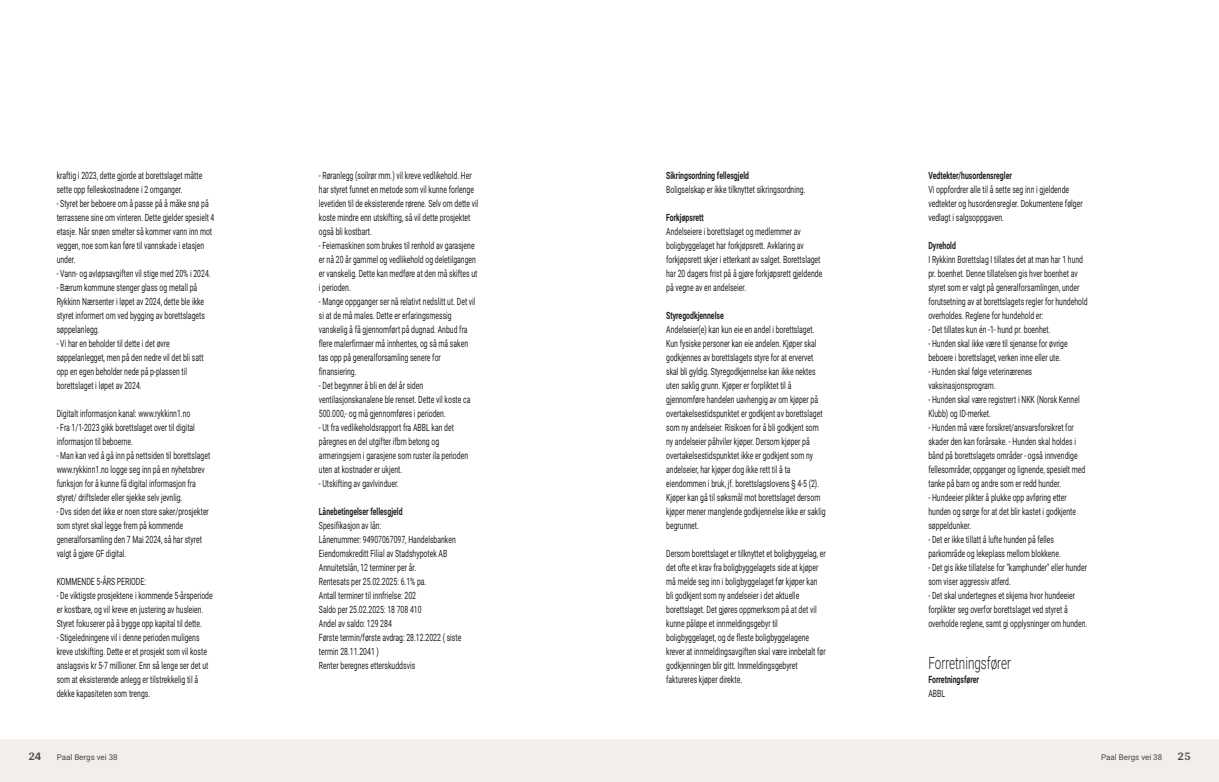
<style>
.page{position:relative;width:1219px;height:782px;background:#fff}
.page>*{position:absolute;margin:0;border:0;box-sizing:border-box;transform-origin:0 0}
.t1{font:300 17px "Roboto Vitec";color:#1d1d1b;scale:.69 1}
.t2{font:700 12px "Arya";color:#414749}
.t3{font:10px/14px "Roboto Vitec";color:#1d1d1b;scale:.69 1}
.t4{font:700 10px "Roboto Vitec";color:#1d1d1b;scale:.69 1}
.t5{font:8px "Roboto Vitec";color:#414749}
</style>
<div class="page">
<div style="left:0;top:739px;width:612px;height:42px;background:#f2eeea"></div>
<div style="left:607px;top:739px;width:612px;height:42px;background:#f2eeea"></div>
<p class="t3" style="left:57px;top:167px;width:230px">kraftig i 2023, dette gjorde at borettslaget måtte sette opp felleskostnadene i 2 omganger.<br>‑ Styret ber beboere om å passe på å måke snø på terrassene sine om vinteren. Dette gjelder spesielt 4 etasje. Når snøen smelter så kommer vann inn mot veggen, noe som kan føre til vannskade i etasjen under.<br>‑ Vann‑ og avløpsavgiften vil stige med 20% i 2024. ‑ Bærum kommune stenger glass og metall på Rykkinn Nærsenter i løpet av 2024, dette ble ikke styret informert om ved bygging av borettslagets søppelanlegg.<br>‑ Vi har en beholder til dette i det øvre søppelanlegget, men på den nedre vil det bli satt opp en egen beholder nede på p‑plassen til borettslaget i løpet av 2024.</p>
<p class="t3" style="left:57px;top:405px;width:224px">Digitalt informasjon kanal: www.rykkinn1.no<br>‑ Fra 1/ 1‑2023 gikk borettslaget over til digital informasjon til beboerne.<br>‑ Man kan ved å gå inn på nettsiden til borettslaget www.rykkinn1.no logge seg inn på en nyhetsbrev funksjon for å kunne få digital informasjon fra styret/ driftsleder eller sjekke selv jevnlig.<br>‑ Dvs siden det ikke er noen store saker/ prosjekter som styret skal legge frem på kommende generalforsamling den 7 Mai 2024, så har styret valgt å gjøre GF digital.</p>
<p class="t3" style="left:57px;top:573px;width:228px">KOMMENDE 5‑ÅRS PERIODE:<br>‑ De viktigste prosjektene i kommende 5‑årsperiode er kostbare, og vil kreve en justering av husleien.<br>Styret fokuserer på å bygge opp kapital til dette.<br>‑ Stigeledningene vil i denne perioden muligens kreve utskifting. Dette er et prosjekt som vil koste anslagsvis kr 5‑7 millioner. Enn så lenge ser det ut som at eksisterende anlegg er tilstrekkelig til å dekke kapasiteten som trengs.</p>
<p class="t2" style="left:28px;top:749px;width:15px">24</p>
<p class="t5" style="left:57px;top:751px;width:63px">Paal Bergs vei 38</p>
<p class="t3" style="left:319px;top:167px;width:233px">‑ Røranlegg (soilrør mm.) vil kreve vedlikehold. Her har styret funnet en metode som vil kunne forlenge levetiden til de eksisterende rørene. Selv om dette vil koste mindre enn utskifting, så vil dette prosjektet også bli kostbart.<br>‑ Feiemaskinen som brukes til renhold av garasjene er nå 20 år gammel og vedlikehold og deletilgangen er vanskelig. Dette kan medføre at den må skiftes ut i perioden.<br>‑ Mange oppganger ser nå relativt nedslitt ut. Det vil si at de må males. Dette er erfaringsmessig vanskelig å få gjennomført på dugnad. Anbud fra flere malerfirmaer må innhentes, og så må saken tas opp på generalforsamling senere for finansiering.<br>‑ Det begynner å bli en del år siden ventilasjonskanalene ble renset. Dette vil koste ca 500.000,‑ og må gjennomføres i perioden.<br>‑ Ut fra vedlikeholdsrapport fra ABBL kan det påregnes en del utgifter ifbm betong og armeringsjern i garasjene som ruster ila perioden uten at kostnader er ukjent.<br>‑ Utskifting av gavlvinduer.</p>
<p class="t4" style="left:319px;top:504px;width:123px">Lånebetingelser fellesgjeld</p>
<p class="t3" style="left:319px;top:517px;width:208px">Spesifikasjon av lån:<br>Lånenummer: 94907067097, Handelsbanken Eiendomskreditt Filial av Stadshypotek AB Annuitetslån, 12 terminer per år.<br>Rentesats per 25.02.2025: 6.1% pa.<br>Antall terminer til innfrielse: 202<br>Saldo per 25.02.2025: 18 708 410<br>Andel av saldo: 129 284<br>Første termin/ første avdrag: 28.12.2022 ( siste termin 28.11.2041 )<br>Renter beregnes etterskuddsvis</p>
<p class="t4" style="left:666px;top:168px;width:122px">Sikringsordning fellesgjeld</p>
<p class="t3" style="left:666px;top:181px;width:204px">Boligselskap er ikke tilknyttet sikringsordning.</p>
<p class="t4" style="left:666px;top:210px;width:56px">Forkjøpsrett</p>
<p class="t3" style="left:666px;top:223px;width:228px">Andelseiere i borettslaget og medlemmer av boligbyggelaget har forkjøpsrett. Avklaring av forkjøpsrett skjer i etterkant av salget. Borettslaget har 20 dagers frist på å gjøre forkjøpsrett gjeldende på vegne av en andelseier.</p>
<p class="t4" style="left:666px;top:308px;width:85px">Styregodkjennelse</p>
<p class="t3" style="left:666px;top:321px;width:232px">Andelseier(e) kan kun eie en andel i borettslaget.<br>Kun fysiske personer kan eie andelen. Kjøper skal godkjennes av borettslagets styre for at ervervet skal bli gyldig. Styregodkjennelse kan ikke nektes uten saklig grunn. Kjøper er forpliktet til å gjennomføre handelen uavhengig av om kjøper på overtakelsestidspunktet er godkjent av borettslaget som ny andelseier. Risikoen for å bli godkjent som ny andelseier påhviler kjøper. Dersom kjøper på overtakelsestidspunktet ikke er godkjent som ny andelseier, har kjøper dog ikke rett til å ta eiendommen i bruk, jf. borettslagslovens § 4‑5 (2).<br>Kjøper kan gå til søksmål mot borettslaget dersom kjøper mener manglende godkjennelse ikke er saklig begrunnet.</p>
<p class="t3" style="left:666px;top:545px;width:233px">Dersom borettslaget er tilknyttet et boligbyggelag, er det ofte et krav fra boligbyggelagets side at kjøper må melde seg inn i boligbyggelaget før kjøper kan bli godkjent som ny andelseier i det aktuelle borettslaget. Det gjøres oppmerksom på at det vil kunne påløpe et innmeldingsgebyr til boligbyggelaget, og de fleste boligbyggelagene krever at innmeldingsavgiften skal være innbetalt før godkjenningen blir gitt. Innmeldingsgebyret faktureres kjøper direkte.</p>
<p class="t4" style="left:928px;top:168px;width:122px">Vedtekter/ husordensregler</p>
<p class="t3" style="left:928px;top:181px;width:225px">Vi oppfordrer alle til å sette seg inn i gjeldende vedtekter og husordensregler. Dokumentene følger vedlagt i salgsoppgaven.</p>
<p class="t4" style="left:928px;top:238px;width:41px">Dyrehold</p>
<p class="t3" style="left:928px;top:251px;width:232px">I Rykkinn Borettslag I tillates det at man har 1 hund pr. boenhet. Denne tillatelsen gis hver boenhet av styret som er valgt på generalforsamlingen, under forutsetning av at borettslagets regler for hundehold overholdes. Reglene for hundehold er:<br>‑ Det tillates kun én ‑1‑ hund pr. boenhet.<br>‑ Hunden skal ikke være til sjenanse for øvrige beboere i borettslaget, verken inne eller ute.<br>‑ Hunden skal følge veterinærenes vaksinasjonsprogram.<br>‑ Hunden skal være registrert i NKK (Norsk Kennel Klubb) og ID‑merket.<br>‑ Hunden må være forsikret/ ansvarsforsikret for skader den kan forårsake. ‑ Hunden skal holdes i bånd på borettslagets områder ‑ også innvendige fellesområder, oppganger og lignende, spesielt med tanke på barn og andre som er redd hunder.<br>‑ Hundeeier plikter å plukke opp avføring etter hunden og sørge for at det blir kastet i godkjente søppeldunker.<br>‑ Det er ikke tillatt å lufte hunden på felles parkområde og lekeplass mellom blokkene.<br>‑ Det gis ikke tillatelse for "kamphunder" eller hunder som viser aggressiv atferd.<br>‑ Det skal undertegnes et skjema hvor hundeeier forplikter seg overfor borettslaget ved styret å overholde reglene, samt gi opplysninger om hunden.</p>
<h1 class="t1" style="left:928px;top:650px;width:121px">Forretningsfører</h1>
<p class="t4" style="left:928px;top:672px;width:75px">Forretningsfører</p>
<p class="t3" style="left:928px;top:685px;width:26px">ABBL</p>
<p class="t5" style="left:1101px;top:751px;width:63px">Paal Bergs vei 38</p>
<p class="t2" style="left:1177px;top:749px;width:15px">25</p>
</div>
